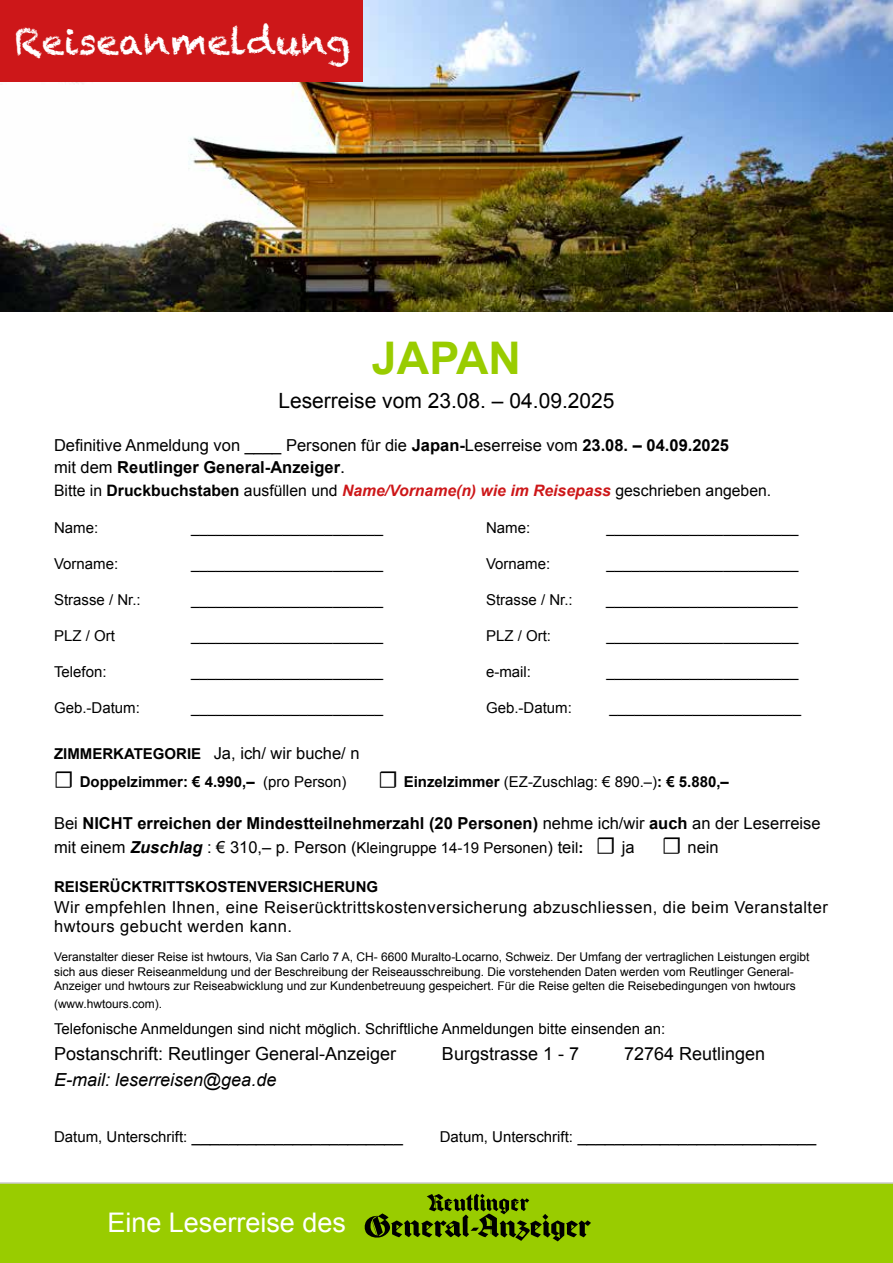
<style>
.page{position:relative;width:893px;height:1263px;background:#fff}
.page>*{position:absolute;margin:0;border:0;box-sizing:border-box;transform-origin:0 0}
.t1{font:700 45px "Arial";color:#9c0}
.t2{font:36px "Chalkduster";color:#fff}
.t3{font:27px "Arial";color:#fff}
.t4{font:21px "Arial";color:#000}
.t5{font:18px "Arial";color:#000}
.t6{font:italic 18px "Arial";color:#000}
.t7{font:16.5px/21.6px "Arial";color:#000}
.t8{font:16.5px/19.8px "Arial";letter-spacing:.03em;color:#000}
.t9{font:15.75px "Arial";color:#000}
.t10{font:15px "Arial";color:#000}
.t11{font:700 15px "Arial";color:#000}
.t12{font:12px/14.4px "Arial";color:#000}
.s1{font-weight:700}
.s2{font-size:18px}
.s3{font-weight:700;font-style:italic;color:#cd1719}
.s4{font-weight:700;font-size:15px}
.s5{font-family:"Minion Pro";font-weight:400;font-size:24px}
.s6{font-weight:400}
.s7{font-weight:700;font-style:italic}
.s8{font-size:15px}
.s9{font-family:"Minion Pro";font-size:24px}
</style>
<div class="page">
<div style="left:0;top:1182px;width:893px;height:81px;background:#9c0"></div>
<svg style="left:364px;top:1194px;width:227px;height:47px"></svg>
<img style="left:0;top:0;width:893px;height:312px">
<div style="left:0;top:0;width:362px;height:81px;background:#cd1719"></div>
<h2 class="t2" style="left:14px;top:21px;width:338px">Reiseanmeldung</h2>
<h1 class="t1" style="left:372px;top:329px;width:151px">JAPAN</h1>
<h3 class="t4" style="left:278px;top:387px;width:338px">Leserreise vom 23.08. – 04.09.2025</h3>
<p class="t7" style="left:54px;top:434px;width:677px">Definitive Anmeldung von ____ Personen für die <span class="s1">Japan-</span>Leserreise vom <span class="s1">23.08. – 04.09.2025 </span>mit dem <span class="s1">Reutlinger General-Anzeiger</span><span class="s2">.</span></p>
<p class="t9" style="left:54px;top:480px;width:719px">Bitte in <span class="s1">Druckbuchstaben</span> ausfüllen und <span class="s3">Name/Vorname(n) wie im Reisepass</span> geschrieben angeben.</p>
<p class="t10" style="left:54px;top:517px;width:46px">Name:</p>
<p class="t10" style="left:191px;top:517px;width:193px">_______________________</p>
<p class="t10" style="left:486px;top:517px;width:46px">Name:</p>
<p class="t10" style="left:607px;top:517px;width:193px">_______________________</p>
<p class="t10" style="left:54px;top:553px;width:66px">Vorname:</p>
<p class="t10" style="left:191px;top:553px;width:193px">_______________________</p>
<p class="t10" style="left:486px;top:553px;width:66px">Vorname:</p>
<p class="t10" style="left:607px;top:553px;width:193px">_______________________</p>
<p class="t10" style="left:54px;top:589px;width:88px">Strasse / Nr.:</p>
<p class="t10" style="left:191px;top:589px;width:193px">_______________________</p>
<p class="t10" style="left:486px;top:589px;width:88px">Strasse / Nr.:</p>
<p class="t10" style="left:606px;top:589px;width:193px">_______________________</p>
<p class="t10" style="left:54px;top:625px;width:62px">PLZ / Ort</p>
<p class="t10" style="left:191px;top:625px;width:193px">_______________________</p>
<p class="t10" style="left:486px;top:625px;width:67px">PLZ / Ort:</p>
<p class="t10" style="left:607px;top:625px;width:193px">_______________________</p>
<p class="t10" style="left:54px;top:661px;width:54px">Telefon:</p>
<p class="t10" style="left:191px;top:661px;width:193px">_______________________</p>
<p class="t10" style="left:486px;top:661px;width:46px">e-mail:</p>
<p class="t10" style="left:607px;top:661px;width:193px">_______________________</p>
<p class="t10" style="left:54px;top:697px;width:87px">Geb.-Datum:</p>
<p class="t10" style="left:191px;top:697px;width:193px">_______________________</p>
<p class="t10" style="left:486px;top:697px;width:87px">Geb.-Datum:</p>
<p class="t10" style="left:609px;top:697px;width:193px">_______________________</p>
<p class="t7" style="left:54px;top:742px;width:307px"><span class="s4">ZIMMERKATEGORIE</span> Ja, ich/ wir buche/ n</p>
<p class="t11" style="left:54px;top:772px;width:294px"><span class="s5">☐</span> Doppelzimmer: € 4.990,– <span class="s6">(pro Person)</span></p>
<p class="t11" style="left:378px;top:772px;width:352px"><span class="s5">☐</span> Einzelzimmer <span class="s6">(EZ-Zuschlag: € 890.–)</span>: € 5.880,–</p>
<p class="t7" style="left:54px;top:812px;width:768px;line-height:24px">Bei <span class="s1">NICHT erreichen der Mindestteilnehmerzahl (20 Personen)</span> nehme ich/wir <span class="s1">auch</span> an der Leserreise mit einem <span class="s7">Zuschlag</span> : € 310,– p. Person (<span class="s8">Kleingruppe 14-19 Personen</span>) tei<span class="s8">l</span><span class="s4">:</span> <span class="s9">☐</span> ja <span class="s9">☐</span> nein</p>
<p class="t11" style="left:54px;top:877px;width:326px">REISERÜCKTRITTSKOSTENVERSICHERUNG</p>
<p class="t8" style="left:54px;top:897px;width:775px">Wir empfehlen Ihnen, eine Reiserücktrittskostenversicherung abzuschliessen, die beim Veranstalter hwtours gebucht werden kann.</p>
<p class="t12" style="left:54px;top:950px;width:757px">Veranstalter dieser Reise ist hwtours, Via San Carlo 7 A, CH- 6600 Muralto-Locarno, Schweiz. Der Umfang der vertraglichen Leistungen ergibt sich aus dieser Reiseanmeldung und der Beschreibung der Reiseausschreibung. Die vorstehenden Daten werden vom Reutlinger General-<br>Anzeiger und hwtours zur Reiseabwicklung und zur Kundenbetreuung gespeichert. Für die Reise gelten die Reisebedingungen von hwtours</p>
<p class="t12" style="left:54px;top:997px;width:110px">(www.hwtours.com).</p>
<p class="t10" style="left:54px;top:1019px;width:613px">Telefonische Anmeldungen sind nicht möglich. Schriftliche Anmeldungen bitte einsenden an:</p>
<p class="t5" style="left:54px;top:1042px;width:344px">Postanschrift: Reutlinger General-Anzeiger</p>
<p class="t5" style="left:442px;top:1042px;width:139px">Burgstrasse 1 - 7</p>
<p class="t5" style="left:624px;top:1042px;width:143px">72764 Reutlingen</p>
<p class="t6" style="left:54px;top:1068px;width:224px">E-mail: leserreisen@gea.de</p>
<p class="t8" style="left:54px;top:1126px;width:350px"><span class="s8">Datum, Unterschrift:</span> _______________________</p>
<p class="t8" style="left:440px;top:1126px;width:378px"><span class="s8">Datum, Unterschrift:</span> __________________________</p>
<h3 class="t3" style="left:107px;top:1205px;width:240px">Eine Leserreise des</h3>
</div>
